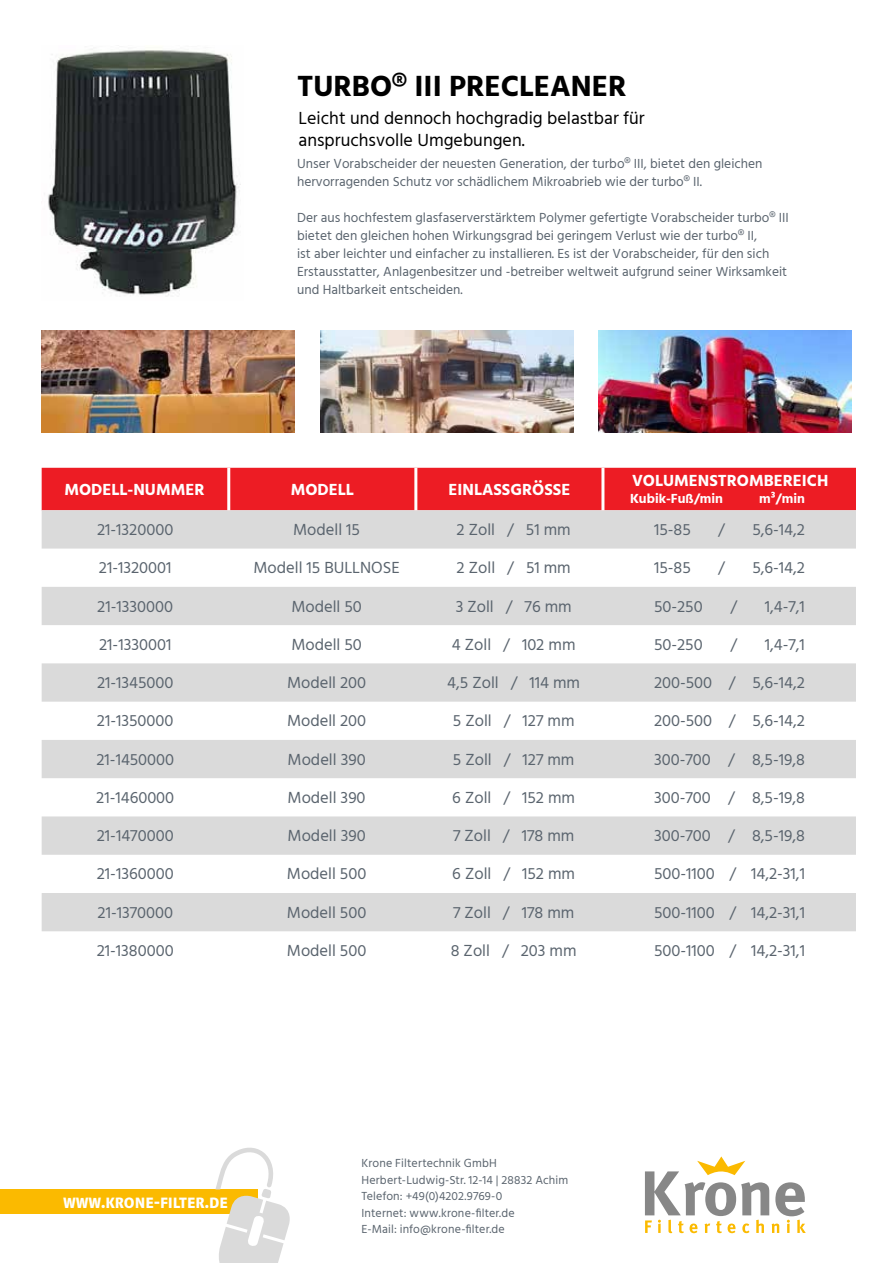
<style>
.page{position:relative;width:893px;height:1263px;background:#fff}
.page>*{position:absolute;margin:0;border:0;box-sizing:border-box;transform-origin:0 0}
.t1{font:700 30px "Hind";color:#000}
.t2{font:18.75px "Riga Bold Small Caps";color:#fff}
.t3{font:18px/21.6px "Hind";color:#000}
.t4{font:16.5px "Hind";color:#5a646e}
.t5{font:700 16.5px "Hind";color:#fff}
.t6{font:13.5px/18px "Hind";color:#5a646e}
.t7{font:700 13.5px "Hind";color:#fff}
.t8{font:12px/16.5px "Hind";letter-spacing:.01em;color:#5a646e}
</style>
<div class="page">
<img style="left:44px;top:49px;width:197px;height:248px">
<img style="left:42px;top:330px;width:252px;height:102px">
<img style="left:320px;top:330px;width:253px;height:102px">
<img style="left:599px;top:330px;width:253px;height:102px">
<div style="left:42px;top:468px;width:814px;height:42px;background:#ed1c24"></div>
<svg style="left:42px;top:510px;width:814px;height:421px;fill:#dadada"></svg>
<hr style="left:227px;top:468px;width:3px;height:42px;background:#fff">
<hr style="left:414px;top:468px;width:3px;height:42px;background:#fff">
<hr style="left:601px;top:468px;width:3px;height:42px;background:#fff">
<div style="left:0;top:1189px;width:75px;height:25px;background:#fbba00"></div>
<div style="left:49px;top:1189px;width:208px;height:25px;background:#fbba00"></div>
<svg style="left:215px;top:1147px;width:75px;height:116px"></svg>
<svg style="left:645px;top:1156px;width:161px;height:77px"></svg>
<h1 class="t1" style="left:297px;top:69px;width:331px">TURBO® III PRECLEANER</h1>
<p class="t3" style="left:299px;top:109px;width:348px">Leicht und dennoch hochgradig belastbar für anspruchsvolle Umgebungen.</p>
<p class="t6" style="left:297px;top:156px;width:467px">Unser Vorabscheider der neuesten Generation, der turbo® III, bietet den gleichen hervorragenden Schutz vor schädlichem Mikroabrieb wie der turbo® II.</p>
<p class="t6" style="left:297px;top:210px;width:493px">Der aus hochfestem glasfaserverstärktem Polymer gefertigte Vorabscheider turbo® III bietet den gleichen hohen Wirkungsgrad bei geringem Verlust wie der turbo® II,<br>ist aber leichter und einfacher zu installieren. Es ist der Vorabscheider, für den sich Erstausstatter, Anlagenbesitzer und -betreiber weltweit aufgrund seiner Wirksamkeit und Haltbarkeit entscheiden.</p>
<p class="t5" style="left:64px;top:479px;width:142px">MODELL-NUMMER</p>
<p class="t5" style="left:291px;top:479px;width:65px">MODELL</p>
<p class="t5" style="left:449px;top:479px;width:123px">EINLASSGRÖSSE</p>
<p class="t5" style="left:632px;top:471px;width:198px">VOLUMENSTROMBEREICH</p>
<p class="t7" style="left:630px;top:490px;width:95px">Kubik-Fuß/min</p>
<p class="t7" style="left:759px;top:490px;width:47px">m³/min</p>
<p class="t4" style="left:97px;top:518px;width:78px">21-1320000</p>
<p class="t4" style="left:293px;top:518px;width:68px">Modell 15</p>
<p class="t4" style="left:457px;top:518px;width:116px">2 Zoll / 51 mm</p>
<p class="t4" style="left:654px;top:518px;width:38px">15-85</p>
<p class="t4" style="left:718px;top:518px;width:8px">/</p>
<p class="t4" style="left:752px;top:518px;width:54px">5,6-14,2</p>
<p class="t4" style="left:99px;top:557px;width:74px">21-1320001</p>
<p class="t4" style="left:253px;top:557px;width:148px">Modell 15 BULLNOSE</p>
<p class="t4" style="left:457px;top:557px;width:116px">2 Zoll / 51 mm</p>
<p class="t4" style="left:654px;top:557px;width:38px">15-85</p>
<p class="t4" style="left:718px;top:557px;width:8px">/</p>
<p class="t4" style="left:752px;top:557px;width:54px">5,6-14,2</p>
<p class="t4" style="left:97px;top:595px;width:77px">21-1330000</p>
<p class="t4" style="left:291px;top:595px;width:72px">Modell 50</p>
<p class="t4" style="left:456px;top:595px;width:118px">3 Zoll / 76 mm</p>
<p class="t4" style="left:654px;top:595px;width:50px">50-250</p>
<p class="t4" style="left:730px;top:595px;width:8px">/</p>
<p class="t4" style="left:765px;top:595px;width:42px">1,4-7,1</p>
<p class="t4" style="left:99px;top:633px;width:74px">21-1330001</p>
<p class="t4" style="left:291px;top:633px;width:72px">Modell 50</p>
<p class="t4" style="left:452px;top:633px;width:125px">4 Zoll / 102 mm</p>
<p class="t4" style="left:654px;top:633px;width:50px">50-250</p>
<p class="t4" style="left:730px;top:633px;width:8px">/</p>
<p class="t4" style="left:765px;top:633px;width:42px">1,4-7,1</p>
<p class="t4" style="left:97px;top:671px;width:78px">21-1345000</p>
<p class="t4" style="left:287px;top:671px;width:81px">Modell 200</p>
<p class="t4" style="left:447px;top:671px;width:134px">4,5 Zoll / 114 mm</p>
<p class="t4" style="left:654px;top:671px;width:152px">200-500 / 5,6-14,2</p>
<p class="t4" style="left:97px;top:710px;width:78px">21-1350000</p>
<p class="t4" style="left:287px;top:710px;width:81px">Modell 200</p>
<p class="t4" style="left:453px;top:710px;width:123px">5 Zoll / 127 mm</p>
<p class="t4" style="left:654px;top:710px;width:152px">200-500 / 5,6-14,2</p>
<p class="t4" style="left:96px;top:748px;width:79px">21-1450000</p>
<p class="t4" style="left:288px;top:748px;width:80px">Modell 390</p>
<p class="t4" style="left:453px;top:748px;width:123px">5 Zoll / 127 mm</p>
<p class="t4" style="left:654px;top:748px;width:152px">300-700 / 8,5-19,8</p>
<p class="t4" style="left:96px;top:786px;width:80px">21-1460000</p>
<p class="t4" style="left:288px;top:786px;width:80px">Modell 390</p>
<p class="t4" style="left:452px;top:786px;width:124px">6 Zoll / 152 mm</p>
<p class="t4" style="left:654px;top:786px;width:152px">300-700 / 8,5-19,8</p>
<p class="t4" style="left:97px;top:824px;width:78px">21-1470000</p>
<p class="t4" style="left:288px;top:824px;width:80px">Modell 390</p>
<p class="t4" style="left:453px;top:824px;width:123px">7 Zoll / 178 mm</p>
<p class="t4" style="left:654px;top:824px;width:152px">300-700 / 8,5-19,8</p>
<p class="t4" style="left:97px;top:863px;width:78px">21-1360000</p>
<p class="t4" style="left:287px;top:863px;width:81px">Modell 500</p>
<p class="t4" style="left:452px;top:863px;width:124px">6 Zoll / 152 mm</p>
<p class="t4" style="left:654px;top:863px;width:152px">500-1100 / 14,2-31,1</p>
<p class="t4" style="left:98px;top:901px;width:77px">21-1370000</p>
<p class="t4" style="left:287px;top:901px;width:81px">Modell 500</p>
<p class="t4" style="left:453px;top:901px;width:123px">7 Zoll / 178 mm</p>
<p class="t4" style="left:654px;top:901px;width:152px">500-1100 / 14,2-31,1</p>
<p class="t4" style="left:97px;top:939px;width:78px">21-1380000</p>
<p class="t4" style="left:287px;top:939px;width:81px">Modell 500</p>
<p class="t4" style="left:451px;top:939px;width:127px">8 Zoll / 203 mm</p>
<p class="t4" style="left:654px;top:939px;width:152px">500-1100 / 14,2-31,1</p>
<p class="t2" style="left:63px;top:1191px;width:166px">www.krone-filter.de</p>
<p class="t8" style="left:361px;top:1155px;width:208px">Krone Filtertechnik GmbH<br>Herbert-Ludwig-Str. 12-14 | 28832 Achim<br>Telefon: +49(0)4202.9769-0<br>Internet: www.krone-filter.de<br>E-Mail: info@krone-filter.de</p>
</div>
